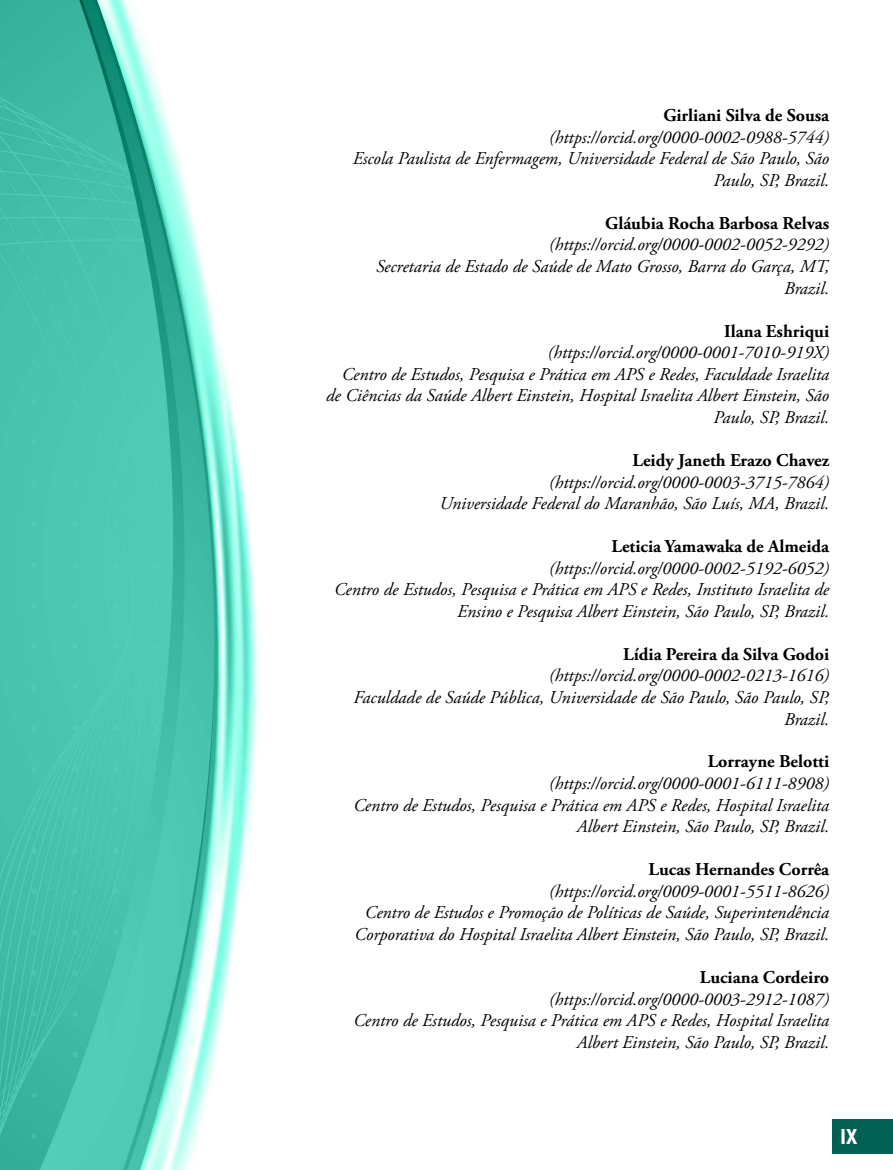
<style>
.page{position:relative;width:893px;height:1170px;background:#fff}
.page>*{position:absolute;margin:0;border:0;box-sizing:border-box;transform-origin:0 0}
.t1{font:700 condensed 21px "Helvetica Neue LT Std";color:#fff}
.t2{font:italic 18px/21.6px "Adobe Garamond Pro";color:#000;text-align:right}
.t3{font:700 18px "Adobe Garamond Pro";color:#000}
</style>
<div class="page">
<div style="left:832px;top:1118px;width:61px;height:35px;background:#006053"></div>
<img style="left:0;top:0;width:258px;height:1169px">
<p class="t3" style="left:663px;top:105px;width:167px">Girliani Silva de Sousa</p>
<p class="t2" style="left:353px;top:127px;width:478px">(https://orcid.org/0000-0002-0988-5744)<br>Escola Paulista de Enfermagem, Universidade Federal de São Paulo, São<br>Paulo, SP, Brazil.</p>
<p class="t3" style="left:605px;top:213px;width:225px">Gláubia Rocha Barbosa Relvas</p>
<p class="t2" style="left:376px;top:234px;width:455px">(https://orcid.org/0000-0002-0052-9292)<br>Secretaria de Estado de Saúde de Mato Grosso, Barra do Garça, MT,<br>Brazil.</p>
<p class="t3" style="left:724px;top:320px;width:106px">Ilana Eshriqui</p>
<p class="t2" style="left:326px;top:342px;width:505px">(https://orcid.org/0000-0001-7010-919X)<br>Centro de Estudos, Pesquisa e Prática em APS e Redes, Faculdade Israelita de Ciências da Saúde Albert Einstein, Hospital Israelita Albert Einstein, São Paulo, SP, Brazil.</p>
<p class="t3" style="left:632px;top:449px;width:198px">Leidy Janeth Erazo Chavez</p>
<p class="t2" style="left:439px;top:471px;width:391px">(https://orcid.org/0000-0003-3715-7864)<br>Universidade Federal do Maranhão, São Luís, MA, Brazil.</p>
<p class="t3" style="left:611px;top:536px;width:219px">Leticia Yamawaka de Almeida</p>
<p class="t2" style="left:334px;top:557px;width:497px">(https://orcid.org/0000-0002-5192-6052)<br>Centro de Estudos, Pesquisa e Prática em APS e Redes, Instituto Israelita de<br>Ensino e Pesquisa Albert Einstein, São Paulo, SP, Brazil.</p>
<p class="t3" style="left:623px;top:643px;width:207px">Lídia Pereira da Silva Godoi</p>
<p class="t2" style="left:354px;top:665px;width:477px">(https://orcid.org/0000-0002-0213-1616)<br>Faculdade de Saúde Pública, Universidade de São Paulo, São Paulo, SP,<br>Brazil.</p>
<p class="t3" style="left:708px;top:751px;width:123px">Lorrayne Belotti</p>
<p class="t2" style="left:353px;top:773px;width:477px">(https://orcid.org/0000-0001-6111-8908)<br>Centro de Estudos, Pesquisa e Prática em APS e Redes, Hospital Israelita<br>Albert Einstein, São Paulo, SP, Brazil.</p>
<p class="t3" style="left:649px;top:858px;width:182px">Lucas Hernandes Corrêa</p>
<p class="t2" style="left:354px;top:880px;width:476px">(https://orcid.org/0009-0001-5511-8626)<br>Centro de Estudos e Promoção de Políticas de Saúde, Superintendência<br>Corporativa do Hospital Israelita Albert Einstein, São Paulo, SP, Brazil.</p>
<p class="t3" style="left:700px;top:966px;width:131px">Luciana Cordeiro</p>
<p class="t2" style="left:353px;top:988px;width:477px">(https://orcid.org/0000-0003-2912-1087)<br>Centro de Estudos, Pesquisa e Prática em APS e Redes, Hospital Israelita<br>Albert Einstein, São Paulo, SP, Brazil.</p>
<p class="t1" style="left:841px;top:1123px;width:18px">IX</p>
</div>
